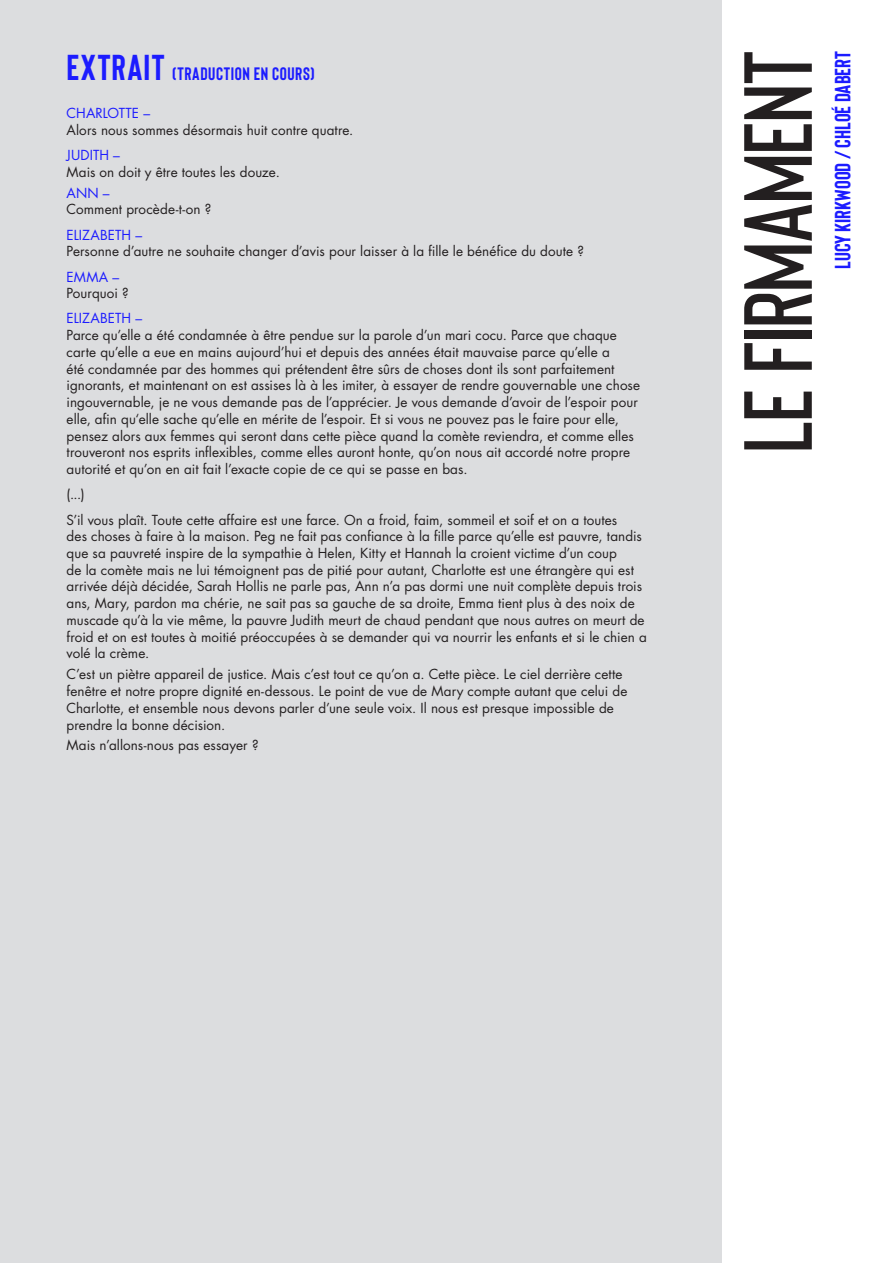
<style>
.page{position:relative;width:893px;height:1263px;background:#fff}
.page>*{position:absolute;margin:0;border:0;box-sizing:border-box;transform-origin:0 0}
.t1{font:600 96.6px "Bison";letter-spacing:-.01em;color:#231f20}
.t2{font:700 22.05px "Bison";color:#1c1cff}
.t3{font:700 18px "Bison";letter-spacing:.03em;color:#1c1cff}
.t4{font:13.5px/16.8px "Futura Std";letter-spacing:.005em;color:#231f20}
.t5{font:13.5px "Futura Std";letter-spacing:.005em;color:#1c1cff}
.s1{font-size:36px}
</style>
<div class="page">
<div style="left:0;top:0;width:721px;height:1263px;background:#dcdddf"></div>
<h3 class="t3" style="left:67px;top:62px;width:250px"><span class="s1">EXTRAIT</span> (TRADUCTION EN COURS)</h3>
<p class="t5" style="left:67px;top:104px;width:85px">CHARLOTTE –</p>
<p class="t4" style="left:67px;top:121px;width:288px">Alors nous sommes désormais huit contre quatre.</p>
<p class="t5" style="left:67px;top:146px;width:55px">JUDITH –</p>
<p class="t4" style="left:67px;top:163px;width:215px">Mais on doit y être toutes les douze.</p>
<p class="t5" style="left:67px;top:184px;width:45px">ANN –</p>
<p class="t4" style="left:67px;top:201px;width:146px">Comment procède-t-on ?</p>
<p class="t5" style="left:67px;top:226px;width:77px">ELIZABETH –</p>
<p class="t4" style="left:67px;top:243px;width:519px">Personne d’autre ne souhaite changer d’avis pour laisser à la fille le bénéfice du doute ?</p>
<p class="t5" style="left:67px;top:268px;width:54px">EMMA –</p>
<p class="t4" style="left:67px;top:285px;width:64px">Pourquoi ?</p>
<p class="t5" style="left:67px;top:310px;width:77px">ELIZABETH –</p>
<p class="t4" style="left:67px;top:327px;width:575px">Parce qu’elle a été condamnée à être pendue sur la parole d’un mari cocu. Parce que chaque carte qu’elle a eue en mains aujourd’hui et depuis des années était mauvaise parce qu’elle a<br>été condamnée par des hommes qui prétendent être sûrs de choses dont ils sont parfaitement ignorants, et maintenant on est assises là à les imiter, à essayer de rendre gouvernable une chose ingouvernable, je ne vous demande pas de l’apprécier. Je vous demande d’avoir de l’espoir pour elle, afin qu‘elle sache qu’elle en mérite de l’espoir. Et si vous ne pouvez pas le faire pour elle, pensez alors aux femmes qui seront dans cette pièce quand la comète reviendra, et comme elles trouveront nos esprits inflexibles, comme elles auront honte, qu’on nous ait accordé notre propre autorité et qu’on en ait fait l’exacte copie de ce qui se passe en bas.</p>
<p class="t4" style="left:67px;top:482px;width:552px;line-height:25.2px">(...)<br>S’il vous plaît. Toute cette affaire est une farce. On a froid, faim, sommeil et soif et on a toutes</p>
<p class="t4" style="left:67px;top:528px;width:582px">des choses à faire à la maison. Peg ne fait pas confiance à la fille parce qu’elle est pauvre, tandis que sa pauvreté inspire de la sympathie à Helen, Kitty et Hannah la croient victime d’un coup<br>de la comète mais ne lui témoignent pas de pitié pour autant, Charlotte est une étrangère qui est arrivée déjà décidée, Sarah Hollis ne parle pas, Ann n’a pas dormi une nuit complète depuis trois ans, Mary, pardon ma chérie, ne sait pas sa gauche de sa droite, Emma tient plus à des noix de muscade qu’à la vie même, la pauvre Judith meurt de chaud pendant que nous autres on meurt de froid et on est toutes à moitié préoccupées à se demander qui va nourrir les enfants et si le chien a volé la crème.</p>
<p class="t4" style="left:67px;top:666px;width:562px">C’est un piètre appareil de justice. Mais c’est tout ce qu’on a. Cette pièce. Le ciel derrière cette fenêtre et notre propre dignité en-dessous. Le point de vue de Mary compte autant que celui de Charlotte, et ensemble nous devons parler d’une seule voix. Il nous est presque impossible de prendre la bonne décision.</p>
<p class="t4" style="left:67px;top:737px;width:193px">Mais n’allons-nous pas essayer ?</p>
<h1 class="t1" style="left:715px;top:453px;width:404px;rotate:-90deg">LE FIRMAMENT</h1>
<h2 class="t2" style="left:828px;top:269px;width:219px;rotate:-90deg">LUCY KIRKWOOD / CHLOÉ DABERT</h2>
</div>
